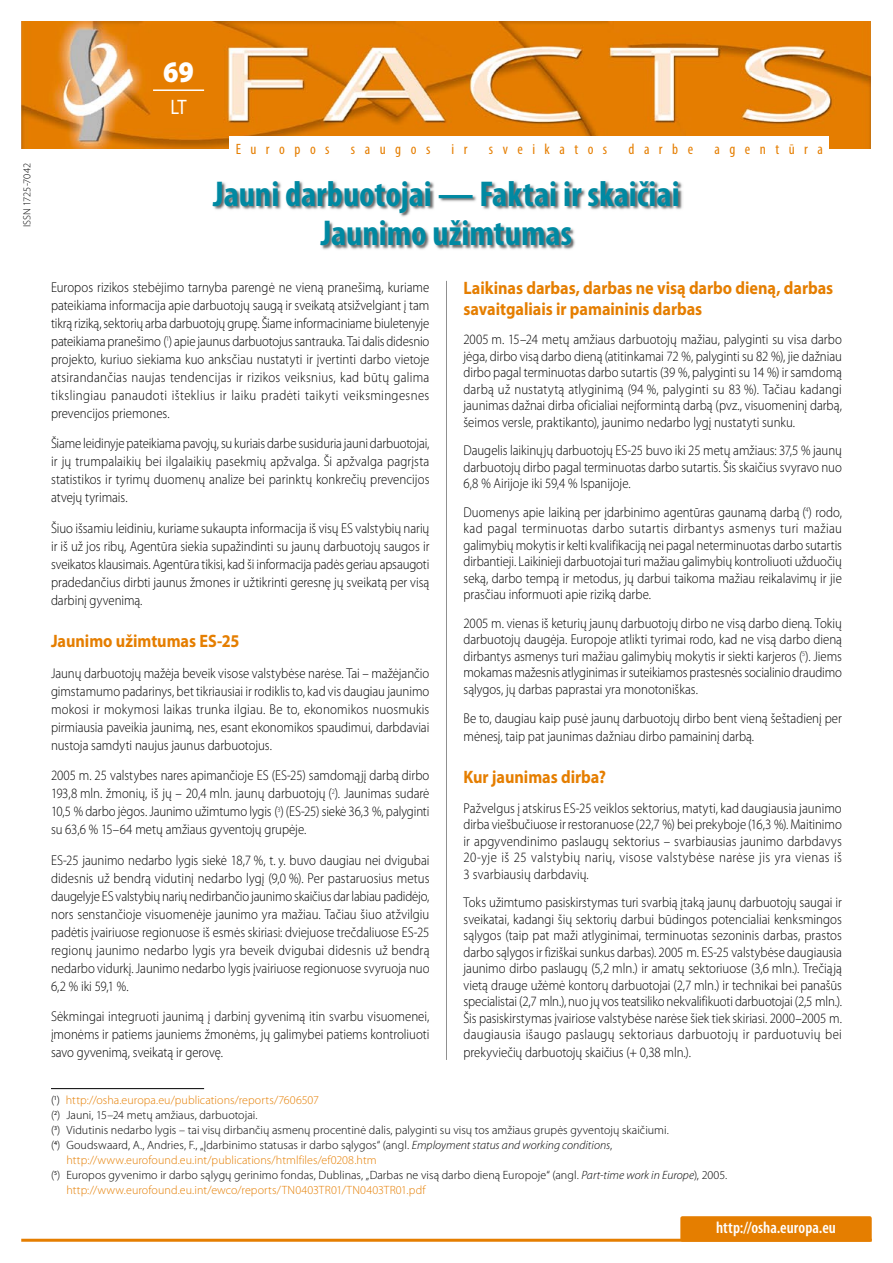
<style>
.page{position:relative;width:893px;height:1263px;background:#fff}
.page>*{position:absolute;margin:0;border:0;box-sizing:border-box;transform-origin:0 0}
.t1{font:700 condensed 36px/39px "Myriad Pro";color:#0089a2;text-align:center}
.t2{font:900 30px "Myriad Pro";color:#fff;scale:.9 1}
.t3{font:21px "Myriad Pro";color:#fff;scale:.88 1}
.t4{font:700 18px/21px "Myriad Pro";color:#e57e00;scale:.9 1}
.t5{font:600 condensed 16.5px "Myriad Pro";letter-spacing:.005em;color:#fff}
.t6{font:condensed 15px "Myriad Pro";letter-spacing:.635em;color:#e57e00}
.t7{font:300 14.25px/18px "Myriad Pro";color:#000;text-align:justify;scale:.9 1}
.t8{font:300 12px "Myriad Pro";letter-spacing:.005em;color:#000}
.t9{font:300 12px "Myriad Pro";letter-spacing:.005em;color:#e57e00}
.t10{font:300 10.5px "Myriad Pro";color:#000}
.s1{color:#000}
.s2{font-style:italic}
</style>
<div class="page">
<hr style="left:21px;top:1239px;width:851px;height:3px;background:#e57e00">
<img style="left:214px;top:181px;width:469px;height:69px">
<img style="left:21px;top:21px;width:850px;height:128px">
<div style="left:680px;top:1216px;width:192px;height:26px;background:#e57e00;border-radius:2px"></div>
<hr style="left:153px;top:89px;width:51px;height:2px;background:#fff">
<div style="left:230px;top:136px;width:599px;height:26px;background:#fff"></div>
<hr style="left:446px;top:281px;width:1px;height:779px;background:#909090">
<hr style="left:51px;top:1088px;width:153px;height:1px;background:#000">
<p class="t10" style="left:21px;top:227px;width:66px;rotate:-90deg">ISSN 1725-7042</p>
<h2 class="t2" style="left:163px;top:55px;width:36px">69</h2>
<h3 class="t3" style="left:170px;top:95px;width:20px">LT</h3>
<p class="t6" style="left:236px;top:141px;width:95px">Europos</p>
<p class="t6" style="left:351px;top:141px;width:81px">saugos</p>
<p class="t6" style="left:452px;top:141px;width:17px">i r</p>
<p class="t6" style="left:489px;top:141px;width:120px">sveikatos</p>
<p class="t6" style="left:628px;top:141px;width:66px">darbe</p>
<p class="t6" style="left:714px;top:141px;width:110px">agentūra</p>
<h1 class="t1" style="left:213px;top:175px;width:468px">Jauni darbuotojai — Faktai ir skaičiai<br>Jaunimo užimtumas</h1>
<p class="t7" style="left:51px;top:278px;width:422px">Europos rizikos stebėjimo tarnyba parengė ne vieną pranešimą, kuriame pateikiama informacija apie darbuotojų saugą ir sveikatą atsižvelgiant į tam tikrą riziką, sektorių arba darbuotojų grupę. Šiame informaciniame biuletenyje pateikiama pranešimo (<sup>1</sup>) apie jaunus darbuotojus santrauka. Tai dalis didesnio projekto, kuriuo siekiama kuo anksčiau nustatyti ir įvertinti darbo vietoje atsirandančias naujas tendencijas ir rizikos veiksnius, kad būtų galima tikslingiau panaudoti išteklius ir laiku pradėti taikyti veiksmingesnes prevencijos priemones.</p>
<p class="t7" style="left:51px;top:435px;width:422px">Šiame leidinyje pateikiama pavojų, su kuriais darbe susiduria jauni darbuotojai, ir jų trumpalaikių bei ilgalaikių pasekmių apžvalga. Ši apžvalga pagrįsta statistikos ir tyrimų duomenų analize bei parinktų konkrečių prevencijos atvejų tyrimais.</p>
<p class="t7" style="left:51px;top:519px;width:422px">Šiuo išsamiu leidiniu, kuriame sukaupta informacija iš visų ES valstybių narių ir iš už jos ribų, Agentūra siekia supažindinti su jaunų darbuotojų saugos ir sveikatos klausimais. Agentūra tikisi, kad ši informacija padės geriau apsaugoti pradedančius dirbti jaunus žmones ir užtikrinti geresnę jų sveikatą per visą darbinį gyvenimą.</p>
<p class="t4" style="left:51px;top:631px;width:211px">Jaunimo užimtumas ES-25</p>
<p class="t7" style="left:51px;top:664px;width:422px">Jaunų darbuotojų mažėja beveik visose valstybėse narėse. Tai – mažėjančio gimstamumo padarinys, bet tikriausiai ir rodiklis to, kad vis daugiau jaunimo mokosi ir mokymosi laikas trunka ilgiau. Be to, ekonomikos nuosmukis pirmiausia paveikia jaunimą, nes, esant ekonomikos spaudimui, darbdaviai nustoja samdyti naujus jaunus darbuotojus.</p>
<p class="t7" style="left:51px;top:767px;width:422px">2005 m. 25 valstybes nares apimančioje ES (ES-25) samdomąjį darbą dirbo 193,8 mln. žmonių, iš jų – 20,4 mln. jaunų darbuotojų (<sup>2</sup>). Jaunimas sudarė 10,5 % darbo jėgos. Jaunimo užimtumo lygis (<sup>3</sup>) (ES-25) siekė 36,3 %, palyginti su 63,6 % 15–64 metų amžiaus gyventojų grupėje.</p>
<p class="t7" style="left:51px;top:851px;width:422px">ES-25 jaunimo nedarbo lygis siekė 18,7 %, t. y. buvo daugiau nei dvigubai didesnis už bendrą vidutinį nedarbo lygį (9,0 %). Per pastaruosius metus daugelyje ES valstybių narių nedirbančio jaunimo skaičius dar labiau padidėjo, nors senstančioje visuomenėje jaunimo yra mažiau. Tačiau šiuo atžvilgiu padėtis įvairiuose regionuose iš esmės skiriasi: dviejuose trečdaliuose ES-25 regionų jaunimo nedarbo lygis yra beveik dvigubai didesnis už bendrą nedarbo vidurkį. Jaunimo nedarbo lygis įvairiuose regionuose svyruoja nuo 6,2 % iki 59,1 %.</p>
<p class="t7" style="left:51px;top:1008px;width:422px">Sėkmingai integruoti jaunimą į darbinį gyvenimą itin svarbu visuomenei, įmonėms ir patiems jauniems žmonėms, jų galimybei patiems kontroliuoti savo gyvenimą, sveikatą ir gerovę.</p>
<p class="t4" style="left:463px;top:278px;width:412px">Laikinas darbas, darbas ne visą darbo dieną, darbas savaitgaliais ir pamaininis darbas</p>
<p class="t7" style="left:463px;top:331px;width:422px;line-height:16.5px">2005 m. 15–24 metų amžiaus darbuotojų mažiau, palyginti su visa darbo jėga, dirbo visą darbo dieną (atitinkamai 72 %, palyginti su 82 %), jie dažniau dirbo pagal terminuotas darbo sutartis (39 %, palyginti su 14 %) ir samdomą darbą už nustatytą atlyginimą (94 %, palyginti su 83 %). Tačiau kadangi jaunimas dažnai dirba oficialiai neįformintą darbą (pvz., visuomeninį darbą, šeimos versle, praktikanto), jaunimo nedarbo lygį nustatyti sunku.</p>
<p class="t7" style="left:463px;top:442px;width:422px;line-height:16.5px">Daugelis laikinųjų darbuotojų ES-25 buvo iki 25 metų amžiaus: 37,5 % jaunų darbuotojų dirbo pagal terminuotas darbo sutartis. Šis skaičius svyravo nuo 6,8 % Airijoje iki 59,4 % Ispanijoje.</p>
<p class="t7" style="left:463px;top:504px;width:422px;line-height:16.5px">Duomenys apie laikiną per įdarbinimo agentūras gaunamą darbą (<sup>4</sup>) rodo, kad pagal terminuotas darbo sutartis dirbantys asmenys turi mažiau galimybių mokytis ir kelti kvalifikaciją nei pagal neterminuotas darbo sutartis dirbantieji. Laikinieji darbuotojai turi mažiau galimybių kontroliuoti užduočių seką, darbo tempą ir metodus, jų darbui taikoma mažiau reikalavimų ir jie prasčiau informuoti apie riziką darbe.</p>
<p class="t7" style="left:463px;top:615px;width:422px;line-height:16.5px">2005 m. vienas iš keturių jaunų darbuotojų dirbo ne visą darbo dieną. Tokių darbuotojų daugėja. Europoje atlikti tyrimai rodo, kad ne visą darbo dieną dirbantys asmenys turi mažiau galimybių mokytis ir siekti karjeros (<sup>5</sup>). Jiems mokamas mažesnis atlyginimas ir suteikiamos prastesnės socialinio draudimo sąlygos, jų darbas paprastai yra monotoniškas.</p>
<p class="t7" style="left:463px;top:709px;width:422px">Be to, daugiau kaip pusė jaunų darbuotojų dirbo bent vieną šeštadienį per mėnesį, taip pat jaunimas dažniau dirbo pamaininį darbą.</p>
<p class="t4" style="left:463px;top:766px;width:160px">Kur jaunimas dirba?</p>
<p class="t7" style="left:463px;top:800px;width:422px;line-height:16.5px">Pažvelgus į atskirus ES-25 veiklos sektorius, matyti, kad daugiausia jaunimo dirba viešbučiuose ir restoranuose (22,7 %) bei prekyboje (16,3 %). Maitinimo ir apgyvendinimo paslaugų sektorius – svarbiausias jaunimo darbdavys 20-yje iš 25 valstybių narių, visose valstybėse narėse jis yra vienas iš 3 svarbiausių darbdavių.</p>
<p class="t7" style="left:463px;top:895px;width:422px;line-height:16.5px">Toks užimtumo pasiskirstymas turi svarbią įtaką jaunų darbuotojų saugai ir sveikatai, kadangi šių sektorių darbui būdingos potencialiai kenksmingos sąlygos (taip pat maži atlyginimai, terminuotas sezoninis darbas, prastos darbo sąlygos ir fiziškai sunkus darbas). 2005 m. ES-25 valstybėse daugiausia jaunimo dirbo paslaugų (5,2 mln.) ir amatų sektoriuose (3,6 mln.). Trečiąją vietą drauge užėmė kontorų darbuotojai (2,7 mln.) ir technikai bei panašūs specialistai (2,7 mln.), nuo jų vos teatsiliko nekvalifikuoti darbuotojai (2,5 mln.).<br>Šis pasiskirstymas įvairiose valstybėse narėse šiek tiek skiriasi. 2000–2005 m. daugiausia išaugo paslaugų sektoriaus darbuotojų ir parduotuvių bei</p>
<p class="t7" style="left:463px;top:1044px;width:254px">prekyviečių darbuotojų skaičius (+ 0,38 mln.).</p>
<p class="t9" style="left:51px;top:1093px;width:269px"><span class="s1">(</span><sup>1</sup><span class="s1">)</span> http://osha.europa.eu/publications/reports/7606507</p>
<p class="t8" style="left:51px;top:1108px;width:208px">(<sup>2</sup>) Jauni, 15–24 metų amžiaus, darbuotojai.</p>
<p class="t8" style="left:51px;top:1123px;width:619px">(<sup>3</sup>) Vidutinis nedarbo lygis – tai visų dirbančių asmenų procentinė dalis, palyginti su visų tos amžiaus grupės gyventojų skaičiumi.</p>
<p class="t8" style="left:51px;top:1138px;width:563px">(<sup>4</sup>) Goudswaard, A., Andries, F., „Įdarbinimo statusas ir darbo sąlygos“ (angl. <span class="s2">Employment status and working conditions</span>,</p>
<p class="t9" style="left:66px;top:1153px;width:312px">http://www.eurofound.eu.int/publications/htmlfiles/ef0208.htm</p>
<p class="t8" style="left:51px;top:1168px;width:678px">(<sup>5</sup>) Europos gyvenimo ir darbo sąlygų gerinimo fondas, Dublinas, „Darbas ne visą darbo dieną Europoje“ (angl. <span class="s2">Part-time work in Europe</span>), 2005.</p>
<p class="t9" style="left:66px;top:1183px;width:361px">http://www.eurofound.eu.int/ewco/reports/TN0403TR01/TN0403TR01.pdf</p>
<p class="t5" style="left:716px;top:1219px;width:121px">http://osha.europa.eu</p>
</div>
